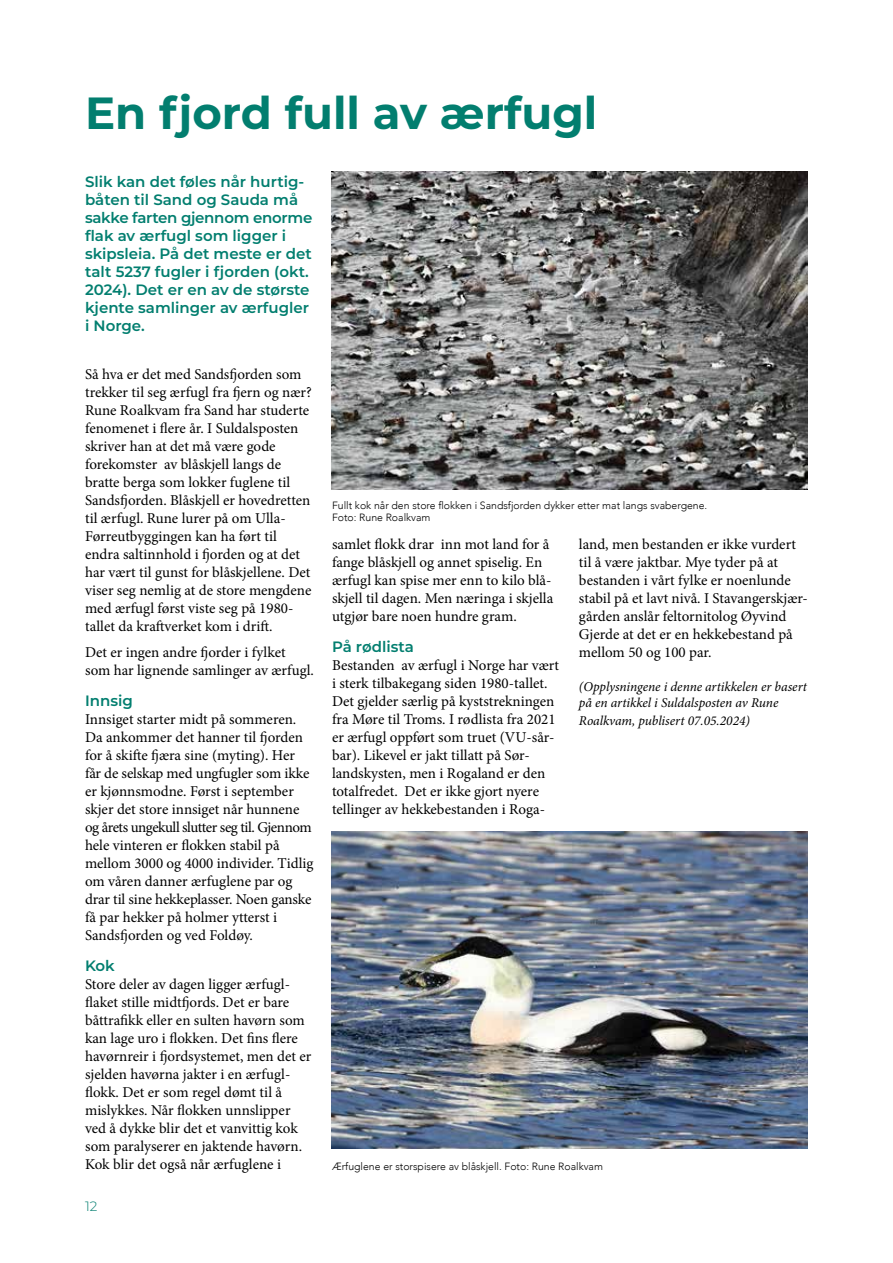
<style>
.page{position:relative;width:893px;height:1263px;background:#fff}
.page>*{position:absolute;margin:0;border:0;box-sizing:border-box;transform-origin:0 0}
.t1{font:700 45px "Montserrat";color:#027e6f}
.t2{font:15px/18px "Minion Pro";color:#000}
.t3{font:600 15px/18px "Montserrat";color:#027e6f}
.t4{font:italic 13.5px/16.2px "Minion Pro";letter-spacing:-.005em;color:#000}
.t5{font:300 13.5px "Montserrat";color:#027e6f}
.t6{font:300 10.5px/12.6px "Avenir";color:#000}
</style>
<div class="page">
<img style="left:332px;top:172px;width:476px;height:317px">
<img style="left:332px;top:831px;width:476px;height:318px">
<h1 class="t1" style="left:85px;top:80px;width:514px">En fjord full av ærfugl</h1>
<p class="t3" style="left:85px;top:172px;width:229px">Slik kan det føles når hurtig&shy;båten til Sand og Sauda må sakke farten gjennom enorme flak av ærfugl som ligger i skipsleia. På det meste er det talt 5237 fugler i fjorden (okt.<br>2024). Det er en av de største kjente samlinger av ærfugler i Norge.</p>
<p class="t2" style="left:85px;top:365px;width:228px">Så hva er det med Sandsfjorden som trekker til seg ærfugl fra fjern og nær?<br>Rune Roalkvam fra Sand har studerte fenomenet i flere år. I Suldalsposten skriver han at det må være gode forekomster av blåskjell langs de bratte berga som lokker fuglene til Sandsfjorden. Blåskjell er hovedretten til ærfugl. Rune lurer på om Ulla-Førreutbyggingen kan ha ført til endra saltinnhold i fjorden og at det har vært til gunst for blåskjellene. Det viser seg nemlig at de store mengdene med ærfugl først viste seg på 1980- tallet da kraftverket kom i drift.</p>
<p class="t2" style="left:85px;top:643px;width:230px">Det er ingen andre fjorder i fylket som har lignende samlinger av ærfugl.</p>
<p class="t3" style="left:85px;top:691px;width:49px">Innsig</p>
<p class="t2" style="left:85px;top:710px;width:230px">Innsiget starter midt på sommeren.<br>Da ankommer det hanner til fjorden for å skifte fjæra sine (myting). Her får de selskap med ungfugler som ikke er kjønnsmodne. Først i september skjer det store innsiget når hunnene og årets ungekull slutter seg til. Gjennom hele vinteren er flokken stabil på mellom 3000 og 4000 individer. Tidlig om våren danner ærfuglene par og drar til sine hekkeplasser. Noen ganske få par hekker på holmer ytterst i Sandsfjorden og ved Foldøy.</p>
<p class="t3" style="left:85px;top:955px;width:31px">Kok</p>
<p class="t2" style="left:85px;top:975px;width:228px">Store deler av dagen ligger ærfugl&shy;flaket stille midtfjords. Det er bare båttrafikk eller en sulten havørn som kan lage uro i flokken. Det fins flere havørnreir i fjordsystemet, men det er sjelden havørna jakter i en ærfugl&shy;flokk. Det er som regel dømt til å mislykkes. Når flokken unnslipper ved å dykke blir det et vanvittig kok som paralyserer en jaktende havørn.<br>Kok blir det også når ærfuglene i</p>
<p class="t5" style="left:85px;top:1197px;width:14px">12</p>
<p class="t6" style="left:332px;top:499px;width:377px">Fullt kok når den store flokken i Sandsfjorden dykker etter mat langs svabergene.<br>Foto: Rune Roalkvam</p>
<p class="t2" style="left:332px;top:535px;width:223px">samlet flokk drar inn mot land for å fange blåskjell og annet spiselig. En ærfugl kan spise mer enn to kilo blå&shy;skjell til dagen. Men næringa i skjella utgjør bare noen hundre gram.</p>
<p class="t3" style="left:332px;top:637px;width:83px">På rødlista</p>
<p class="t2" style="left:332px;top:656px;width:229px">Bestanden av ærfugl i Norge har vært i sterk tilbakegang siden 1980-tallet.<br>Det gjelder særlig på kyststrekningen fra Møre til Troms. I rødlista fra 2021 er ærfugl oppført som truet (VU-sår&shy;bar). Likevel er jakt tillatt på Sør&shy;landskysten, men i Rogaland er den totalfredet. Det er ikke gjort nyere tellinger av hekkebestanden i Roga-</p>
<p class="t2" style="left:579px;top:535px;width:230px">land, men bestanden er ikke vurdert til å være jaktbar. Mye tyder på at bestanden i vårt fylke er noenlunde stabil på et lavt nivå. I Stavangerskjær&shy;gården anslår feltornitolog Øyvind Gjerde at det er en hekkebestand på mellom 50 og 100 par.</p>
<p class="t4" style="left:579px;top:679px;width:230px">(Opplysningene i denne artikkelen er basert på en artikkel i Suldalsposten av Rune</p>
<p class="t4" style="left:579px;top:713px;width:173px">Roalkvam, publisert 07.05.2024)</p>
<p class="t6" style="left:332px;top:1160px;width:273px">Ærfuglene er storspisere av blåskjell. Foto: Rune Roalkvam</p>
</div>
